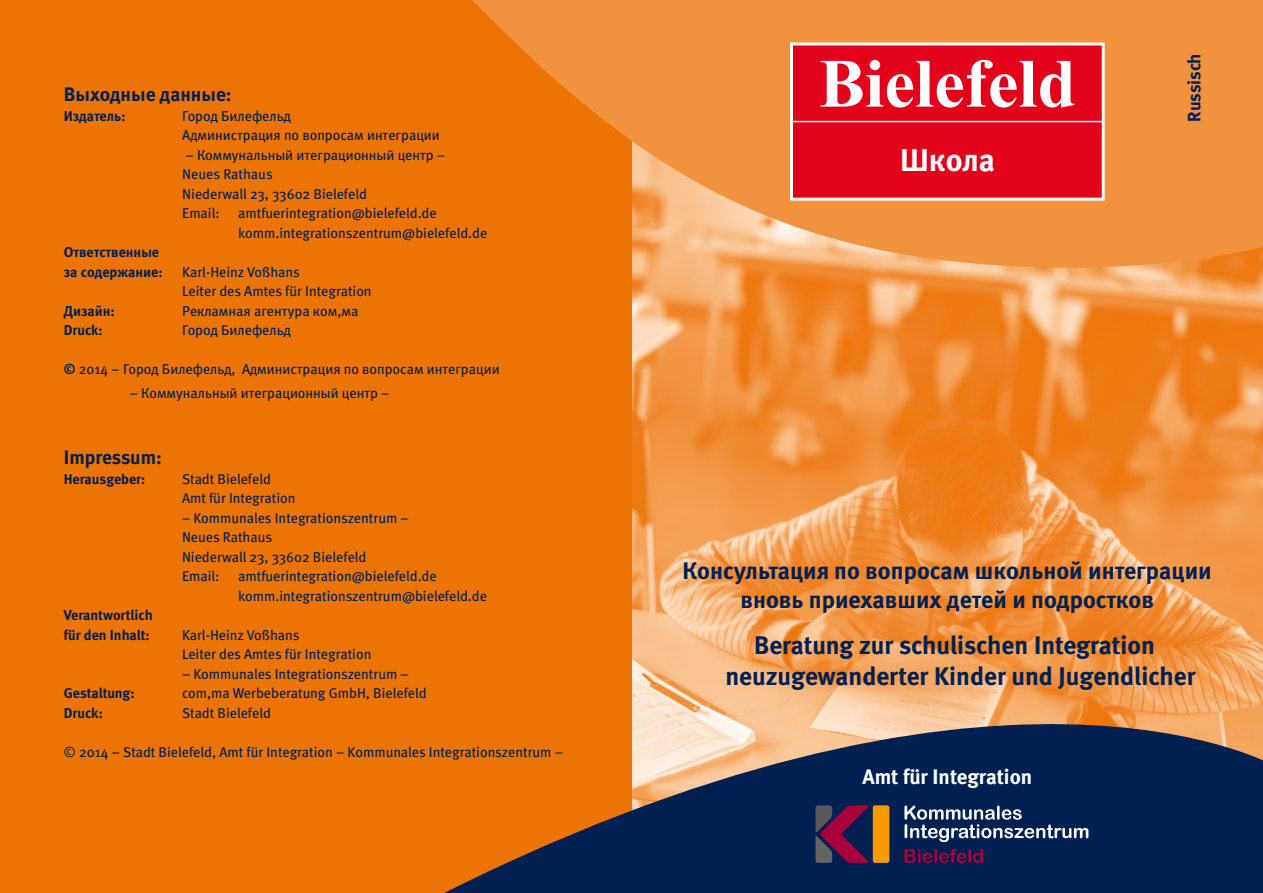
<style>
.page{position:relative;width:1263px;height:893px;background:#ec7405}
.page>*{position:absolute;margin:0;border:0;box-sizing:border-box;transform-origin:0 0}
.t1{font:31.5px "Meta Bold Cyr";letter-spacing:-.005em;color:#fff}
.t2{font:700 25.5px/30.6px "Meta";color:#002052;text-align:center}
.t3{font:24px/28.8px "Meta Bold Cyr LF";color:#002052;text-align:center}
.t4{font:700 21px "Meta";color:#fff}
.t5{font:19.5px "Meta Bold Cyr";color:#002052}
.t6{font:700 19.5px "Meta";letter-spacing:-.005em;color:#002052}
.t7{font:700 18px "Meta";letter-spacing:-.01em;color:#002052}
.t8{font:14.25px/19.5px "Meta";color:#002052}
.t9{font:14.25px/19.5px "Meta Book Cyr";color:#002052}
.t10{font:700 14.25px/19.5px "Meta";color:#002052}
.t11{font:14.25px/19.5px "Meta Bold Cyr";color:#002052}
.s1{font-family:"Meta";font-weight:700}
.s2{font-family:"Meta"}
</style>
<div class="page">
<img style="left:632px;top:286px;width:631px;height:321px">
<svg style="left:444px;top:607px;width:819px;height:286px"></svg>
<svg style="left:472px;top:0;width:791px;height:286px;fill:#f1923f"></svg>
<svg style="left:904px;top:806px;width:184px;height:36px;background:#3f577c"></svg>
<svg style="left:904px;top:849px;width:79px;height:14px"></svg>
<div style="left:873px;top:805px;width:16px;height:58px;background:#f49b00;border-radius:2px"></div>
<svg style="left:815px;top:805px;width:54px;height:58px;background:#55204b"></svg>
<div style="left:790px;top:43px;width:315px;height:158px;background:#e2001a;border:3px solid #fff"></div>
<hr style="left:791px;top:121px;width:313px;height:1px;background:#fff">
<svg style="left:820px;top:60px;width:254px;height:48px"></svg>
<h3 class="t5" style="left:64px;top:82px;width:169px">Выходные данные:</h3>
<p class="t11" style="left:64px;top:106px;width:63px">Издатель:</p>
<p class="t9" style="left:182px;top:106px;width:259px">Город Билефельд<br>Администрация по вопросам интеграции</p>
<p class="t9" style="left:182px;top:145px;width:264px">– Коммунальный итеграционный центр –<br>Neues Rathaus<br>Niederwall 23, 33602 Bielefeld<br>Email:</p>
<p class="t9" style="left:238px;top:203px;width:251px">amtfuerintegration@bielefeld.de komm.integrationszentrum@bielefeld.de</p>
<p class="t11" style="left:64px;top:242px;width:100px">Ответственные за содержание:</p>
<p class="t8" style="left:182px;top:262px;width:191px">Karl-Heinz Voßhans<br>Leiter des Amtes für Integration</p>
<p class="t11" style="left:64px;top:301px;width:52px">Дизайн:</p>
<p class="t9" style="left:182px;top:301px;width:178px">Рекламная агентура ком,ма</p>
<p class="t11" style="left:64px;top:320px;width:41px">Druck:</p>
<p class="t9" style="left:182px;top:320px;width:110px">Город Билефельд</p>
<p class="t9" style="left:64px;top:359px;width:437px"><span class="s1">©</span> <span class="s2">2014 –</span> Город Билефельд, Администрация по вопросам интеграции</p>
<p class="t9" style="left:130px;top:383px;width:261px">– Коммунальный итеграционный центр –</p>
<h3 class="t6" style="left:64px;top:446px;width:100px">Impressum:</h3>
<p class="t10" style="left:64px;top:469px;width:83px">Herausgeber:</p>
<p class="t8" style="left:182px;top:469px;width:115px">Stadt Bielefeld<br>Amt für Integration</p>
<p class="t8" style="left:182px;top:508px;width:228px">– Kommunales Integrationszentrum –<br>Neues Rathaus<br>Niederwall 23, 33602 Bielefeld<br>Email:</p>
<p class="t8" style="left:238px;top:566px;width:250px">amtfuerintegration@bielefeld.de komm.integrationszentrum@bielefeld.de</p>
<p class="t10" style="left:64px;top:605px;width:90px">Verantwortlich für den Inhalt:</p>
<p class="t8" style="left:182px;top:625px;width:191px">Karl-Heinz Voßhans<br>Leiter des Amtes für Integration</p>
<p class="t8" style="left:182px;top:664px;width:228px">– Kommunales Integrationszentrum –</p>
<p class="t10" style="left:64px;top:683px;width:72px">Gestaltung:</p>
<p class="t8" style="left:182px;top:683px;width:246px">com,ma Werbeberatung GmbH, Bielefeld</p>
<p class="t10" style="left:64px;top:703px;width:41px">Druck:</p>
<p class="t8" style="left:182px;top:703px;width:90px">Stadt Bielefeld</p>
<p class="t8" style="left:64px;top:742px;width:501px">© 2014 – Stadt Bielefeld, Amt für Integration – Kommunales Integrationszentrum –</p>
<h1 class="t1" style="left:900px;top:140px;width:96px">Школа</h1>
<p class="t7" style="left:1183px;top:122px;width:70px;rotate:-90deg">Russisch</p>
<h3 class="t3" style="left:683px;top:556px;width:531px">Консультация по вопросам школьной интеграции вновь приехавших детей и подростков</h3>
<h2 class="t2" style="left:725px;top:630px;width:472px">Beratung zur schulischen Integration neuzugewanderter Kinder und Jugendlicher</h2>
<h3 class="t4" style="left:862px;top:764px;width:171px">Amt für Integration</h3>
</div>
